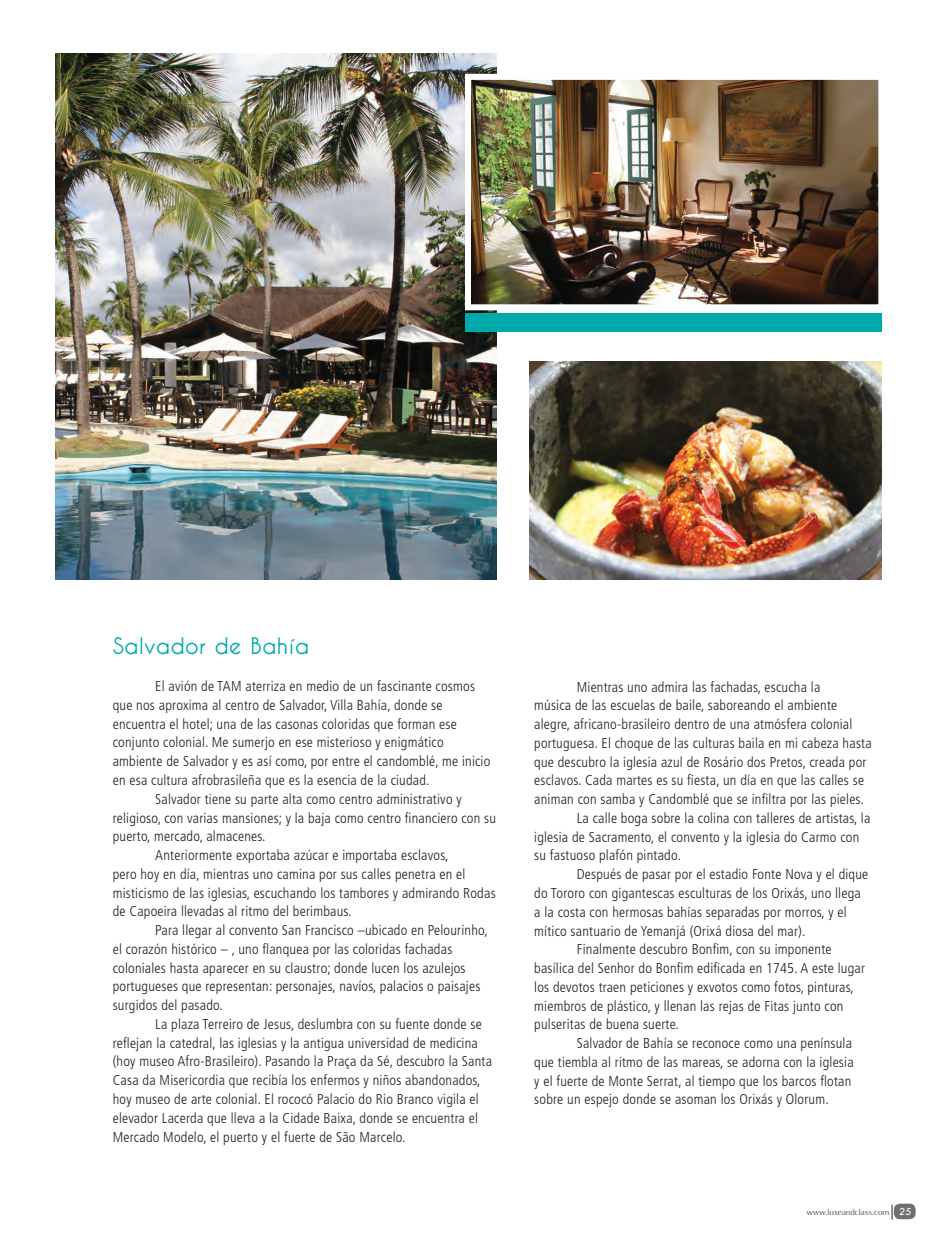
<style>
.page{position:relative;width:936px;height:1234px;background:#fff}
.page>*{position:absolute;margin:0;border:0;box-sizing:border-box;transform-origin:0 0}
.t1{font:700 22.5px "Caviar Dreams";letter-spacing:.015em;color:#00a9aa}
.t2{font:300 condensed 14.25px "Frutiger";letter-spacing:.015em;color:#231f20}
.t3{font:600 8.25px "Zapf Humanist 601 BT";color:#616164}
.s1{font-family:"Tw Cen";font-weight:400;font-style:italic;font-size:11.25px;color:#fff}
</style>
<div class="page">
<div style="left:893px;top:1203px;width:22px;height:15px;background:#6f7073;border-radius:6px"></div>
<svg style="left:891px;top:1204px;width:1px;height:15px"></svg>
<img style="left:55px;top:53px;width:441px;height:526px">
<img style="left:529px;top:361px;width:352px;height:218px">
<img style="left:472px;top:81px;width:405px;height:222px">
<div style="left:465px;top:74px;width:419px;height:236px;border:6px solid #fff"></div>
<div style="left:465px;top:313px;width:416px;height:18px;background:#00a9aa"></div>
<h1 class="t1" style="left:113px;top:632px;width:198px">Salvador de Bahía</h1>
<p class="t2" style="left:155px;top:678px;width:321px">El avión de TAM aterriza en medio de un fascinante cosmos</p>
<p class="t2" style="left:113px;top:696px;width:331px">que nos aproxima al centro de Salvador, Villa Bahía, donde se</p>
<p class="t2" style="left:113px;top:715px;width:345px">encuentra el hotel; una de las casonas coloridas que forman ese</p>
<p class="t2" style="left:113px;top:734px;width:332px">conjunto colonial. Me sumerjo en ese misterioso y enigmático</p>
<p class="t2" style="left:113px;top:753px;width:379px">ambiente de Salvador y es así como, por entre el candomblé, me inicio</p>
<p class="t2" style="left:113px;top:771px;width:318px">en esa cultura afrobrasileña que es la esencia de la ciudad.</p>
<p class="t2" style="left:155px;top:790px;width:308px">Salvador tiene su parte alta como centro administrativo y</p>
<p class="t2" style="left:113px;top:809px;width:385px">religioso, con varias mansiones; y la baja como centro financiero con su</p>
<p class="t2" style="left:113px;top:828px;width:154px">puerto, mercado, almacenes.</p>
<p class="t2" style="left:155px;top:846px;width:295px">Anteriormente exportaba azúcar e importaba esclavos,</p>
<p class="t2" style="left:113px;top:865px;width:354px">pero hoy en día, mientras uno camina por sus calles penetra en el</p>
<p class="t2" style="left:113px;top:884px;width:384px">misticismo de las iglesias, escuchando los tambores y admirando Rodas</p>
<p class="t2" style="left:113px;top:903px;width:240px">de Capoeira llevadas al ritmo del berimbaus.</p>
<p class="t2" style="left:155px;top:921px;width:334px">Para llegar al convento San Francisco –ubicado en Pelourinho,</p>
<p class="t2" style="left:113px;top:940px;width:341px">el corazón histórico – , uno flanquea por las coloridas fachadas</p>
<p class="t2" style="left:113px;top:959px;width:354px">coloniales hasta aparecer en su claustro; donde lucen los azulejos</p>
<p class="t2" style="left:113px;top:978px;width:369px">portugueses que representan: personajes, navíos, palacios o paisajes</p>
<p class="t2" style="left:113px;top:996px;width:112px">surgidos del pasado.</p>
<p class="t2" style="left:155px;top:1015px;width:328px">La plaza Terreiro de Jesus, deslumbra con su fuente donde se</p>
<p class="t2" style="left:113px;top:1034px;width:366px">reflejan la catedral, las iglesias y la antigua universidad de medicina</p>
<p class="t2" style="left:113px;top:1053px;width:381px">(hoy museo Afro-Brasileiro). Pasando la Praça da Sé, descubro la Santa</p>
<p class="t2" style="left:113px;top:1071px;width:369px">Casa da Misericordia que recibía los enfermos y niños abandonados,</p>
<p class="t2" style="left:113px;top:1090px;width:367px">hoy museo de arte colonial. El rococó Palacio do Rio Branco vigila el</p>
<p class="t2" style="left:113px;top:1109px;width:367px">elevador Lacerda que lleva a la Cidade Baixa, donde se encuentra el</p>
<p class="t2" style="left:113px;top:1128px;width:294px">Mercado Modelo, el puerto y el fuerte de São Marcelo.</p>
<p class="t2" style="left:576px;top:678px;width:245px">Mientras uno admira las fachadas, escucha la</p>
<p class="t2" style="left:534px;top:697px;width:304px">música de las escuelas de baile, saboreando el ambiente</p>
<p class="t2" style="left:534px;top:716px;width:319px">alegre, africano-brasileiro dentro de una atmósfera colonial</p>
<p class="t2" style="left:534px;top:734px;width:339px">portuguesa. El choque de las culturas baila en mi cabeza hasta</p>
<p class="t2" style="left:534px;top:753px;width:334px">que descubro la iglesia azul de Rosário dos Pretos, creada por</p>
<p class="t2" style="left:534px;top:772px;width:331px">esclavos. Cada martes es su fiesta, un día en que las calles se</p>
<p class="t2" style="left:534px;top:791px;width:331px">animan con samba y Candomblé que se infiltra por las pieles.</p>
<p class="t2" style="left:576px;top:809px;width:295px">La calle boga sobre la colina con talleres de artistas, la</p>
<p class="t2" style="left:534px;top:828px;width:326px">iglesia de Sacramento, el convento y la iglesia do Carmo con</p>
<p class="t2" style="left:534px;top:847px;width:148px">su fastuoso plafón pintado.</p>
<p class="t2" style="left:576px;top:866px;width:293px">Después de pasar por el estadio Fonte Nova y el dique</p>
<p class="t2" style="left:534px;top:884px;width:328px">do Tororo con gigantescas esculturas de los Orixás, uno llega</p>
<p class="t2" style="left:534px;top:903px;width:314px">a la costa con hermosas bahías separadas por morros, y el</p>
<p class="t2" style="left:534px;top:922px;width:273px">mítico santuario de Yemanjá (Orixá diosa del mar).</p>
<p class="t2" style="left:576px;top:941px;width:256px">Finalmente descubro Bonfim, con su imponente</p>
<p class="t2" style="left:534px;top:959px;width:332px">basílica del Senhor do Bonfim edificada en 1745. A este lugar</p>
<p class="t2" style="left:534px;top:978px;width:321px">los devotos traen peticiones y exvotos como fotos, pinturas,</p>
<p class="t2" style="left:534px;top:997px;width:310px">miembros de plástico, y llenan las rejas de Fitas junto con</p>
<p class="t2" style="left:534px;top:1016px;width:146px">pulseritas de buena suerte.</p>
<p class="t2" style="left:576px;top:1034px;width:277px">Salvador de Bahía se reconoce como una península</p>
<p class="t2" style="left:534px;top:1053px;width:321px">que tiembla al ritmo de las mareas, se adorna con la iglesia</p>
<p class="t2" style="left:534px;top:1072px;width:318px">y el fuerte de Monte Serrat, al tiempo que los barcos flotan</p>
<p class="t2" style="left:534px;top:1091px;width:296px">sobre un espejo donde se asoman los Orixás y Olorum.</p>
<p class="t3" style="left:806px;top:1206px;width:106px">www.luxeandclass.com <span class="s1">25</span></p>
</div>
